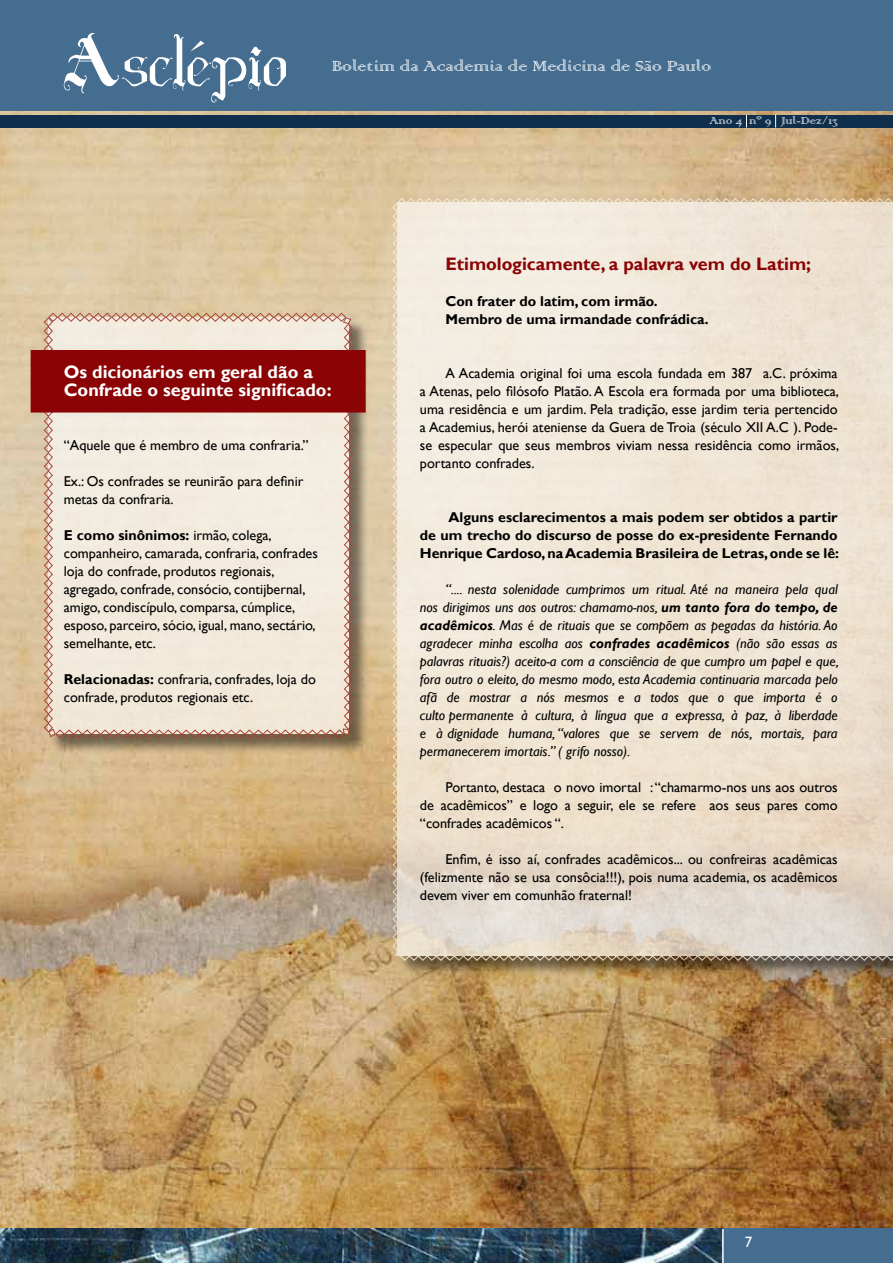
<style>
.page{position:relative;width:893px;height:1263px;background:#fff}
.page>*{position:absolute;margin:0;border:0;box-sizing:border-box;transform-origin:0 0}
.t1{font:19.5px "Colonna";color:#fff}
.t2{font:700 18px/18px "Gill Sans";color:#fff}
.t3{font:700 18px "Gill Sans";color:#8b0304}
.t4{font:15px "Gill Sans";color:#fff}
.t5{font:14.25px/18px "Gill Sans";color:#000;text-align:justify}
.t6{font:italic 14.25px/18px "Gill Sans";color:#000;text-align:justify}
.t7{font:700 14.25px/18px "Gill Sans";color:#000}
.t8{font:13.5px "Colonna";color:#fff}
.s1{font-weight:700}
</style>
<div class="page">
<img style="left:0;top:111px;width:893px;height:1118px">
<div style="left:0;top:0;width:893px;height:111px;background:#456d90"></div>
<div style="left:0;top:115px;width:893px;height:13px;background:#0f2f4c"></div>
<svg style="left:0;top:1229px;width:893px;height:34px;background:#375368"></svg>
<svg style="left:746px;top:115px;width:1px;height:13px"></svg>
<svg style="left:775px;top:115px;width:1px;height:13px"></svg>
<svg style="left:64px;top:33px;width:222px;height:70px"></svg>
<hr style="left:722px;top:1229px;width:2px;height:34px;background:#fff">
<div style="left:47px;top:316px;width:324px;height:440px;background:#000;opacity:.75"></div>
<svg style="left:43px;top:312px;width:310px;height:427px;background:#ece1d3"></svg>
<div style="left:396px;top:201px;width:497px;height:777px;background:#000;opacity:.75"></div>
<svg style="left:392px;top:197px;width:501px;height:764px;background:#ece2d2"></svg>
<div style="left:31px;top:350px;width:335px;height:62px;background:#8b0304"></div>
<h1 class="t1" style="left:332px;top:54px;width:381px">Boletim da Academia de Medicina de São Paulo</h1>
<p class="t8" style="left:709px;top:112px;width:130px">Ano 4 nº 9 Jul-Dez/13</p>
<p class="t2" style="left:64px;top:363px;width:269px">Os dicionários em geral dão a<br>Confrade o seguinte significado:</p>
<p class="t5" style="left:64px;top:436px;width:246px">“Aquele que é membro de uma confraria.”</p>
<p class="t5" style="left:64px;top:472px;width:241px">Ex.: Os confrades se reunirão para definir metas da confraria.</p>
<p class="t5" style="left:64px;top:526px;width:256px;text-align:left"><span class="s1">E como sinônimos:</span> irmão, colega, companheiro, camarada, confraria, confrades loja do confrade, produtos regionais, agregado, confrade, consócio, contijbernal, amigo, condiscípulo, comparsa, cúmplice, esposo, parceiro, sócio, igual, mano, sectário, semelhante, etc.</p>
<p class="t5" style="left:64px;top:670px;width:254px"><span class="s1">Relacionadas:</span> confraria, confrades, loja do confrade, produtos regionais etc.</p>
<p class="t3" style="left:445px;top:253px;width:367px">Etimologicamente, a palavra vem do Latim;</p>
<p class="t7" style="left:445px;top:293px;width:265px">Con frater do latim, com irmão.<br>Membro de uma irmandade confrádica.</p>
<p class="t5" style="left:420px;top:364px;width:421px;text-indent:26px">A Academia original foi uma escola fundada em 387 a.C. próxima a Atenas, pelo filósofo Platão. A Escola era formada por uma biblioteca, uma residência e um jardim. Pela tradição, esse jardim teria pertencido a Academius, herói ateniense da Guera de Troia (século XII A.C ). Pode&shy;se especular que seus membros viviam nessa residência como irmãos, portanto confrades.</p>
<p class="t7" style="left:420px;top:509px;width:421px;text-align:justify;text-indent:28px">Alguns esclarecimentos a mais podem ser obtidos a partir de um trecho do discurso de posse do ex-presidente Fernando Henrique Cardoso, na Academia Brasileira de Letras, onde se lê:</p>
<p class="t6" style="left:420px;top:580px;width:421px;text-indent:26px">“.... nesta solenidade cumprimos um ritual. Até na maneira pela qual nos dirigimos uns aos outros: chamamo-nos, <span class="s1">um tanto fora do tempo, de acadêmicos</span>. Mas é de rituais que se compõem as pegadas da história. Ao agradecer minha escolha aos <span class="s1">confrades acadêmicos</span> (não são essas as palavras rituais?) aceito-a com a consciência de que cumpro um papel e que, fora outro o eleito, do mesmo modo, esta Academia continuaria marcada pelo afã de mostrar a nós mesmos e a todos que o que importa é o culto permanente à cultura, à língua que a expressa, à paz, à liberdade e à dignidade humana, “valores que se servem de nós, mortais, para permanecerem imortais.” ( grifo nosso).</p>
<p class="t5" style="left:420px;top:778px;width:419px;text-indent:26px">Portanto, destaca o novo imortal : “chamarmo-nos uns aos outros de acadêmicos” e logo a seguir, ele se refere aos seus pares como “confrades acadêmicos “.</p>
<p class="t5" style="left:420px;top:850px;width:419px;text-indent:26px">Enfim, é isso aí, confrades acadêmicos... ou confreiras acadêmicas (felizmente não se usa consôcia!!!), pois numa academia, os acadêmicos devem viver em comunhão fraternal!</p>
<p class="t4" style="left:745px;top:1233px;width:9px">7</p>
</div>
